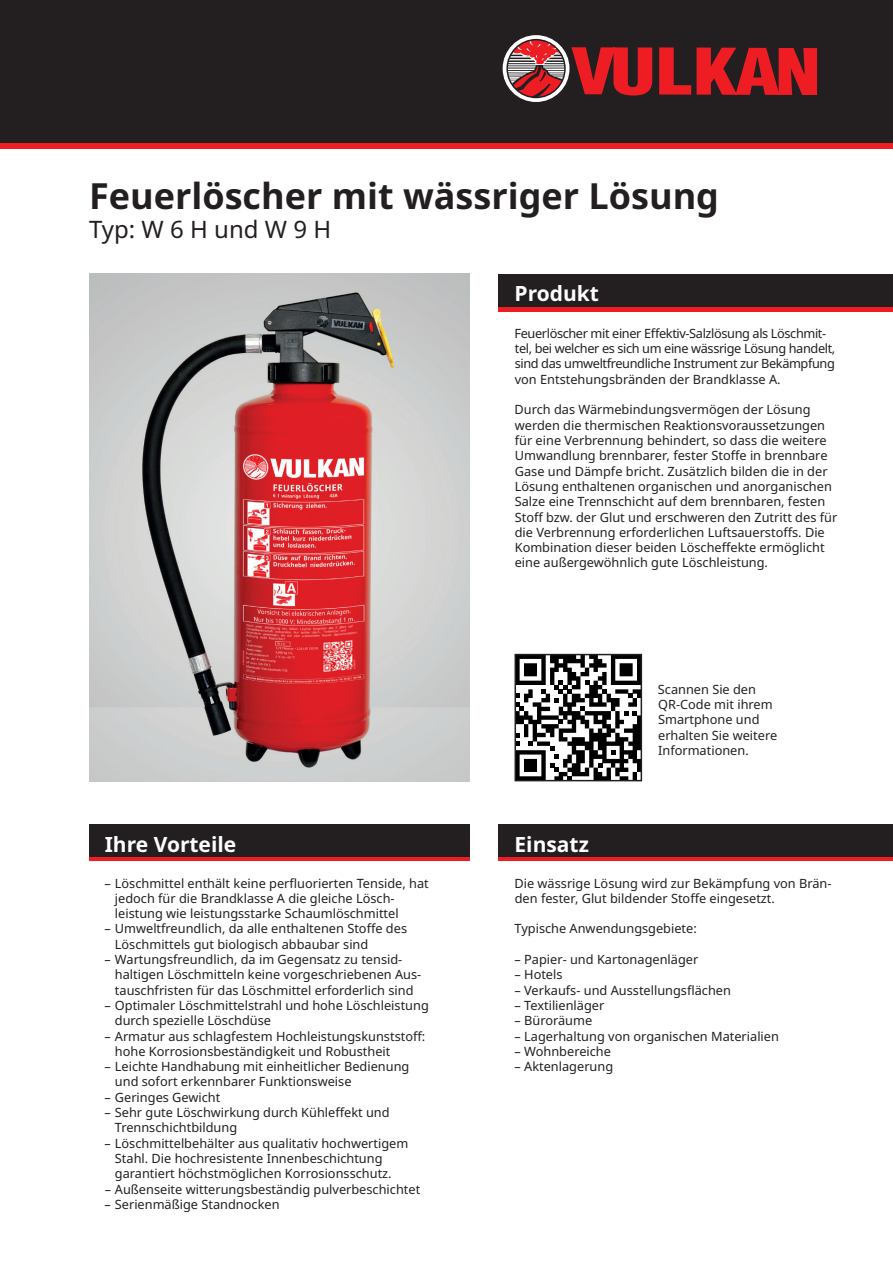
<style>
.page{position:relative;width:893px;height:1263px;background:#fff}
.page>*{position:absolute;margin:0;border:0;box-sizing:border-box;transform-origin:0 0}
.t1{font:700 36px "Noto Sans";color:#231f20}
.t2{font:24px "Noto Sans";color:#231f20}
.t3{font:700 21px "Noto Sans";color:#fff}
.t4{font:12.75px/15.3px "Noto Sans";color:#231f20}
.t5{font:12.75px/15.3px "Noto Sans";letter-spacing:-.03em;color:#231f20}
</style>
<div class="page">
<svg style="left:499px;top:856px;width:394px;height:5px;background:#c51d22"></svg>
<div style="left:499px;top:823px;width:394px;height:33px;background:#231f20"></div>
<div style="left:499px;top:304px;width:394px;height:7px;background:#ee1d23"></div>
<div style="left:499px;top:274px;width:394px;height:33px;background:#231f20"></div>
<img style="left:89px;top:274px;width:381px;height:507px">
<svg style="left:517px;top:657px;width:122px;height:121px"></svg>
<div style="left:514px;top:654px;width:128px;height:127px;border:2px solid #231f20"></div>
<svg style="left:89px;top:856px;width:380px;height:5px;background:#c51d22"></svg>
<div style="left:89px;top:823px;width:380px;height:33px;background:#231f20"></div>
<svg style="left:0;top:142px;width:893px;height:7px;background:#d11d22"></svg>
<div style="left:0;top:0;width:893px;height:142px;background:#231f20"></div>
<svg style="left:502px;top:35px;width:315px;height:67px"></svg>
<h1 class="t1" style="left:89px;top:170px;width:631px">Feuerlöscher mit wässriger Lösung</h1>
<h2 class="t2" style="left:89px;top:212px;width:244px">Typ: W 6 H und W 9 H</h2>
<h3 class="t3" style="left:514px;top:279px;width:86px">Produkt</h3>
<p class="t5" style="left:514px;top:326px;width:322px">Feuerlöscher mit einer Effektiv-Salzlösung als Löschmit&shy;tel, bei welcher es sich um eine wässrige Lösung handelt, sind das umweltfreundliche Instrument zur Bekämpfung von Entstehungsbränden der Brandklasse A.</p>
<p class="t4" style="left:514px;top:402px;width:324px">Durch das Wärmebindungsvermögen der Lösung werden die thermischen Reaktionsvoraussetzungen für eine Verbrennung behindert, so dass die weitere Umwandlung brennbarer, fester Stoffe in brennbare Gase und Dämpfe bricht. Zusätzlich bilden die in der Lösung enthaltenen organischen und anorganischen Salze eine Trennschicht auf dem brennbaren, festen Stoff bzw. der Glut und erschweren den Zutritt des für die Verbrennung erforderlichen Luftsauerstoffs. Die Kombination dieser beiden Löscheffekte ermöglicht eine außergewöhnlich gute Löschleistung.</p>
<h3 class="t3" style="left:105px;top:829px;width:133px">Ihre Vorteile</h3>
<p class="t4" style="left:115px;top:875px;width:315px;text-indent:-11px">– Löschmittel enthält keine perfluorierten Tenside, hat jedoch für die Brandklasse A die gleiche Lösch&shy;leistung wie leistungsstarke Schaumlöschmittel</p>
<p class="t4" style="left:115px;top:921px;width:294px;text-indent:-11px">– Umweltfreundlich, da alle enthaltenen Stoffe des<br>Löschmittels gut biologisch abbaubar sind</p>
<p class="t4" style="left:115px;top:952px;width:308px;text-indent:-11px">– Wartungsfreundlich, da im Gegensatz zu tensid&shy;haltigen Löschmitteln keine vorgeschriebenen Aus&shy;tauschfristen für das Löschmittel erforderlich sind</p>
<p class="t4" style="left:115px;top:998px;width:315px;text-indent:-11px">– Optimaler Löschmittelstrahl und hohe Löschleistung durch spezielle Löschdüse</p>
<p class="t4" style="left:115px;top:1028px;width:312px;text-indent:-11px">– Armatur aus schlagfestem Hochleistungskunststoff: hohe Korrosionsbeständigkeit und Robustheit</p>
<p class="t4" style="left:115px;top:1059px;width:296px;text-indent:-11px">– Leichte Handhabung mit einheitlicher Bedienung und sofort erkennbarer Funktionsweise</p>
<p class="t4" style="left:104px;top:1090px;width:118px">– Geringes Gewicht</p>
<p class="t4" style="left:115px;top:1105px;width:276px;text-indent:-11px">– Sehr gute Löschwirkung durch Kühleffekt und<br>Trennschichtbildung</p>
<p class="t4" style="left:115px;top:1136px;width:295px;text-indent:-11px">– Löschmittelbehälter aus qualitativ hochwertigem<br>Stahl. Die hochresistente Innenbeschichtung garantiert höchstmöglichen Korrosionsschutz.</p>
<p class="t4" style="left:105px;top:1181px;width:317px">– Außenseite witterungsbeständig pulverbeschichtet</p>
<p class="t4" style="left:104px;top:1197px;width:177px">– Serienmäßige Standnocken</p>
<h3 class="t3" style="left:514px;top:829px;width:76px">Einsatz</h3>
<p class="t4" style="left:658px;top:682px;width:121px">Scannen Sie den<br>QR-Code mit ihrem<br>Smartphone und erhalten Sie weitere<br>Informationen.</p>
<p class="t4" style="left:514px;top:875px;width:319px">Die wässrige Lösung wird zur Bekämpfung von Brän&shy;den fester, Glut bildender Stoffe eingesetzt.</p>
<p class="t4" style="left:514px;top:921px;width:184px">Typische Anwendungsgebiete:</p>
<p class="t4" style="left:514px;top:952px;width:185px">– Papier- und Kartonagenläger</p>
<p class="t4" style="left:514px;top:967px;width:50px">– Hotels</p>
<p class="t4" style="left:514px;top:983px;width:218px">– Verkaufs- und Ausstellungsflächen</p>
<p class="t4" style="left:514px;top:998px;width:91px">– Textilienläger</p>
<p class="t4" style="left:514px;top:1013px;width:79px">– Büroräume</p>
<p class="t4" style="left:514px;top:1028px;width:266px">– Lagerhaltung von organischen Materialien</p>
<p class="t4" style="left:514px;top:1044px;width:98px">– Wohnbereiche</p>
<p class="t4" style="left:514px;top:1059px;width:100px">– Aktenlagerung</p>
</div>
